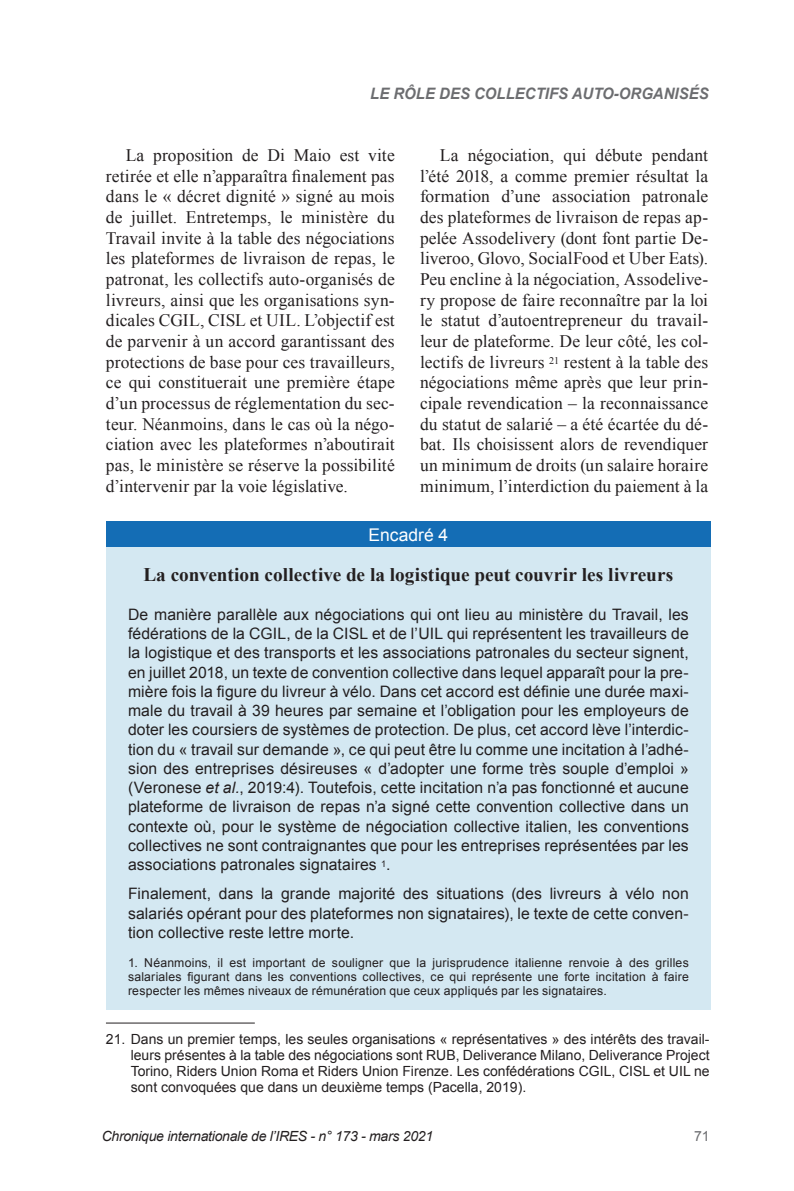
<style>
.page{position:relative;width:794px;height:1191px;background:#fff}
.page>*{position:absolute;margin:0;border:0;box-sizing:border-box;transform-origin:0 0}
.TITRE_ENCADRE{font:700 19.25px "Times New Roman";color:#231f20}
.t1{font:17.5px/20.7px "Times New Roman";letter-spacing:.005em;color:#231f20;text-align:justify}
.Encadré_bando{font:17.5px "Arial";color:#fff}
.ENCADRE{font:15.75px/19.2px "Arial";letter-spacing:.01em;color:#231f20;text-align:justify}
.t2{font:italic 700 15.75px "Arial";color:#6c6d70;scale:.95 1}
.Notes_de_bas_2{font:14px/15.9px "Arial";color:#231f20;text-align:justify}
.t3{font:italic 14px "Arial";letter-spacing:-.02em;color:#231f20}
.t4{font:14px "Arial";color:#6c6d70}
.Encadre_source{font:12.25px/14px "Arial";letter-spacing:.015em;color:#231f20;text-align:justify}
.s1{font-style:italic}
</style>
<div class="page">
<hr style="left:106px;top:1022px;width:149px;height:1px;background:#231f20">
<div style="left:106px;top:521px;width:604px;height:27px;background:#146db5"></div>
<div style="left:106px;top:548px;width:604px;height:461px;background:#d4e8f2"></div>
<p class="t2" style="left:370px;top:83px;width:358px">LE RÔLE DES COLLECTIFS AUTO-ORGANISÉS</p>
<p class="t1" style="left:106px;top:145px;width:290px;text-indent:20px">La proposition de Di Maio est vite retirée et elle n’apparaîtra finalement pas dans le « décret dignité » signé au mois de juillet. Entretemps, le ministère du Travail invite à la table des négociations les plateformes de livraison de repas, le patronat, les collectifs auto-organisés de livreurs, ainsi que les organisations syn&shy;dicales CGIL, CISL et UIL. L’objectif est de parvenir à un accord garantissant des protections de base pour ces travailleurs, ce qui constituerait une première étape d’un processus de réglementation du sec&shy;teur. Néanmoins, dans le cas où la négo&shy;ciation avec les plateformes n’aboutirait pas, le ministère se réserve la possibilité d’intervenir par la voie législative.</p>
<p class="t1" style="left:420px;top:145px;width:290px;text-indent:20px">La négociation, qui débute pendant l’été 2018, a comme premier résultat la formation d’une association patronale des plateformes de livraison de repas ap&shy;pelée Assodelivery (dont font partie De&shy;liveroo, Glovo, SocialFood et Uber Eats).<br>Peu encline à la négociation, Assodelive&shy;ry propose de faire reconnaître par la loi le statut d’autoentrepreneur du travail&shy;leur de plateforme. De leur côté, les col&shy;lectifs de livreurs <sup>21</sup> restent à la table des négociations même après que leur prin&shy;cipale revendication – la reconnaissance du statut de salarié – a été écartée du dé&shy;bat. Ils choisissent alors de revendiquer un minimum de droits (un salaire horaire minimum, l’interdiction du paiement à la</p>
<p class="Encadré_bando" style="left:368px;top:523px;width:81px">Encadré 4</p>
<p class="TITRE_ENCADRE" style="left:143px;top:561px;width:531px">La convention collective de la logistique peut couvrir les livreurs</p>
<p class="ENCADRE" style="left:128px;top:605px;width:562px">De manière parallèle aux négociations qui ont lieu au ministère du Travail, les fédérations de la CGIL, de la CISL et de l’UIL qui représentent les travailleurs de la logistique et des transports et les associations patronales du secteur signent, en juillet 2018, un texte de convention collective dans lequel apparaît pour la pre&shy;mière fois la figure du livreur à vélo. Dans cet accord est définie une durée maxi&shy;male du travail à 39 heures par semaine et l’obligation pour les employeurs de doter les coursiers de systèmes de protection. De plus, cet accord lève l’interdic&shy;tion du « travail sur demande », ce qui peut être lu comme une incitation à l’adhé&shy;sion des entreprises désireuses « d’adopter une forme très souple d’emploi » (Veronese <span class="s1">et al.</span>, 2019:4). Toutefois, cette incitation n’a pas fonctionné et aucune plateforme de livraison de repas n’a signé cette convention collective dans un contexte où, pour le système de négociation collective italien, les conventions collectives ne sont contraignantes que pour les entreprises représentées par les associations patronales signataires <sup>1</sup>.</p>
<p class="ENCADRE" style="left:128px;top:884px;width:562px">Finalement, dans la grande majorité des situations (des livreurs à vélo non salariés opérant pour des plateformes non signataires), le texte de cette conven&shy;tion collective reste lettre morte.</p>
<p class="Encadre_source" style="left:128px;top:955px;width:562px">1. Néanmoins, il est important de souligner que la jurisprudence italienne renvoie à des grilles salariales figurant dans les conventions collectives, ce qui représente une forte incitation à faire respecter les mêmes niveaux de rémunération que ceux appliqués par les signataires.</p>
<p class="Notes_de_bas_2" style="left:131px;top:1031px;width:580px;text-indent:-25px">21. Dans un premier temps, les seules organisations « représentatives » des intérêts des travail&shy;leurs présentes à la table des négociations sont RUB, Deliverance Milano, Deliverance Project Torino, Riders Union Roma et Riders Union Firenze. Les confédérations CGIL, CISL et UIL ne sont convoquées que dans un deuxième temps (Pacella, 2019).</p>
<p class="t3" style="left:102px;top:1127px;width:333px">Chronique internationale de l’IRES - n° 173 - mars 2021</p>
<p class="t4" style="left:694px;top:1127px;width:17px">71</p>
</div>
